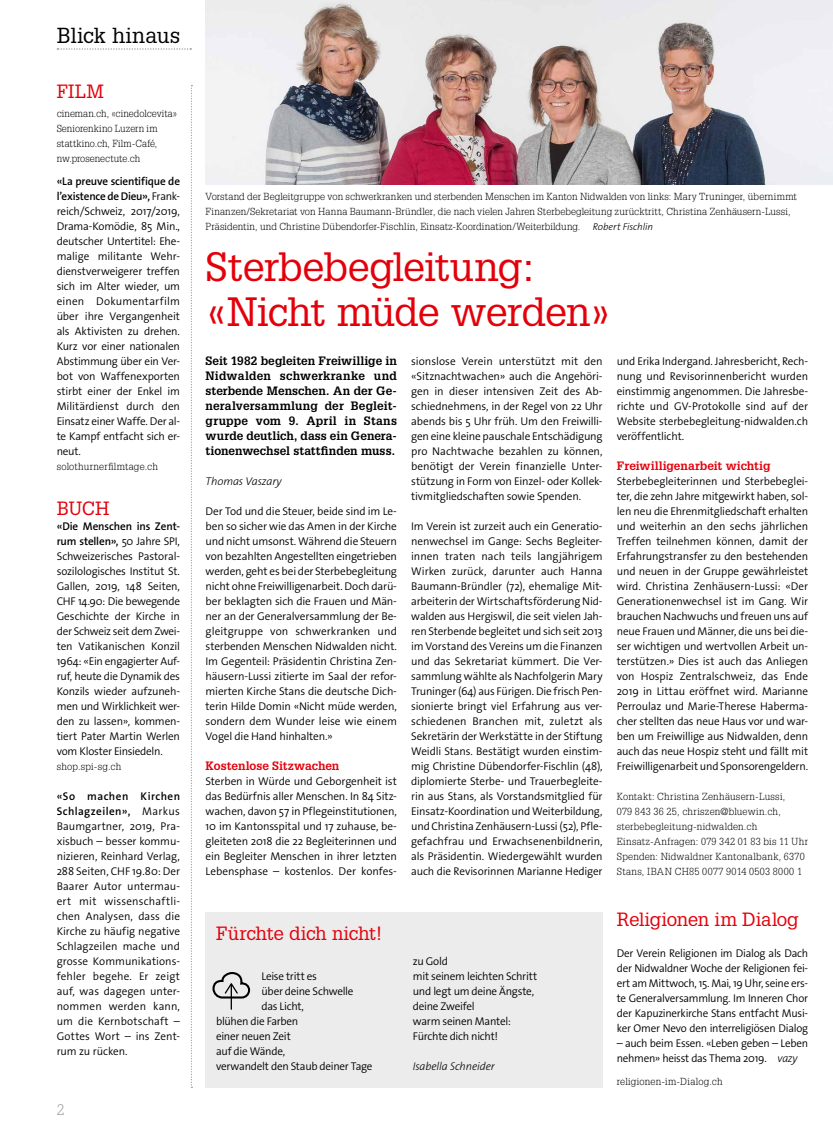
<style>
.page{position:relative;width:833px;height:1134px;background:#fff}
.page>*{position:absolute;margin:0;border:0;box-sizing:border-box;transform-origin:0 0}
.t1{font:40px/45px "Glypha LT Std";letter-spacing:-.025em;color:#e3000b}
.t2{font:21.25px "Glypha LT Std";letter-spacing:.005em;color:#000}
.t3{font:18.75px "Glypha LT Std";letter-spacing:-.005em;color:#e3000b}
.t4{font:300 15px "Glypha LT Std";color:#9c9c9d}
.t5{font:700 11.88px/15px "Glypha LT Std";color:#000;text-align:justify}
.t6{font:700 11.88px "Glypha LT Std";letter-spacing:.005em;color:#e3000b}
.t7{font:300 11.25px/15px "The Sans Os F";letter-spacing:-.015em;color:#000;text-align:justify}
.t8{font:italic 300 11.25px "The Sans Os F";letter-spacing:-.01em;color:#000}
.t9{font:300 10px/15px "Glypha LT Std";letter-spacing:.015em;color:#000}
.s1{font-weight:600}
.s2{font-family:"The Sans Os F";font-style:italic}
.s3{font-style:italic}
</style>
<div class="page">
<svg style="left:191px;top:85px;width:1px;height:1003px"></svg>
<svg style="left:57px;top:48px;width:134px;height:2px"></svg>
<div style="left:205px;top:912px;width:397px;height:176px;background:#ececec"></div>
<svg style="left:212px;top:972px;width:39px;height:37px"></svg>
<img style="left:206px;top:0;width:627px;height:185px">
<h2 class="t2" style="left:57px;top:22px;width:125px">Blick hinaus</h2>
<h3 class="t3" style="left:57px;top:80px;width:49px">FILM</h3>
<p class="t9" style="left:57px;top:106px;width:122px">cineman.ch, «cinedolcevita»<br>Seniorenkino Luzern im stattkino.ch, Film-Café, nw.prosenectute.ch</p>
<p class="t7" style="left:57px;top:173px;width:125px"><span class="s1">«La preuve scientifique de l’existence de Dieu»,</span> Frank&shy;reich/Schweiz, 2017/2019, Drama-Komödie, 85 Min., deutscher Untertitel: Ehe&shy;malige militante Wehr&shy;dienstverweigerer treffen sich im Alter wieder, um einen Dokumentarfilm über ihre Vergangenheit als Aktivisten zu drehen.<br>Kurz vor einer nationalen Abstimmung über ein Ver&shy;bot von Waffenexporten stirbt einer der Enkel im Militärdienst durch den Einsatz einer Waffe. Der al&shy;te Kampf entfacht sich er&shy;neut.</p>
<p class="t9" style="left:57px;top:459px;width:103px">solothurnerfilmtage.ch</p>
<h3 class="t3" style="left:57px;top:497px;width:54px">BUCH</h3>
<p class="t7" style="left:57px;top:518px;width:125px"><span class="s1">«Die Menschen ins Zent&shy;rum stellen»,</span> 50 Jahre SPI, Schweizerisches Pastoral&shy;sozilologisches Institut St.<br>Gallen, 2019, 148 Seiten, CHF 14.90: Die bewegende Geschichte der Kirche in der Schweiz seit dem Zwei&shy;ten Vatikanischen Konzil 1964: «Ein engagierter Auf&shy;ruf, heute die Dynamik des Konzils wieder aufzuneh&shy;men und Wirklichkeit wer&shy;den zu lassen», kommen&shy;tiert Pater Martin Werlen vom Kloster Einsiedeln.</p>
<p class="t9" style="left:57px;top:759px;width:66px">shop.spi-sg.ch</p>
<p class="t7" style="left:57px;top:788px;width:125px"><span class="s1">«So machen Kirchen Schlagzeilen»,</span> Markus Baumgartner, 2019, Pra&shy;xisbuch – besser kommu&shy;nizieren, Reinhard Verlag, 288 Seiten, CHF 19.80: Der Baarer Autor untermau&shy;ert mit wissenschaftli&shy;chen Analysen, dass die Kirche zu häufig negative Schlagzeilen mache und grosse Kommunikations&shy;fehler begehe. Er zeigt auf, was dagegen unter&shy;nommen werden kann, um die Kernbotschaft – Gottes Wort – ins Zent&shy;rum zu rücken.</p>
<h3 class="t4" style="left:57px;top:1101px;width:9px">2</h3>
<p class="t9" style="left:206px;top:189px;width:593px">Vorstand der Begleitgruppe von schwerkranken und sterbenden Menschen im Kanton Nidwalden von links: Mary Truninger, übernimmt<br>Finanzen/Sekretariat von Hanna Baumann-Bründler, die nach vielen Jahren Sterbebegleitung zurücktritt, Christina Zenhäusern-Lussi,<br>Präsidentin, und Christine Dübendorfer-Fischlin, Einsatz-Koordination/Weiterbildung. <span class="s2">Robert Fischlin</span></p>
<h1 class="t1" style="left:206px;top:244px;width:405px">Sterbebegleitung: «Nicht müde werden»</h1>
<p class="t5" style="left:206px;top:353px;width:193px">Seit 1982 begleiten Freiwillige in Nidwalden schwerkranke und sterbende Menschen. An der Ge&shy;neralversammlung der Begleit&shy;gruppe vom 9. April in Stans wurde deutlich, dass ein Genera&shy;tionenwechsel stattfinden muss.</p>
<p class="t8" style="left:206px;top:474px;width:78px">Thomas Vaszary</p>
<p class="t7" style="left:206px;top:503px;width:193px">Der Tod und die Steuer, beide sind im Le&shy;ben so sicher wie das Amen in der Kirche und nicht umsonst. Während die Steuern von bezahlten Angestellten eingetrieben werden, geht es bei der Sterbebegleitung nicht ohne Freiwilligenarbeit. Doch darü&shy;ber beklagten sich die Frauen und Män&shy;ner an der Generalversammlung der Be&shy;gleitgruppe von schwerkranken und sterbenden Menschen Nidwalden nicht.<br>Im Gegenteil: Präsidentin Christina Zen&shy;häusern-Lussi zitierte im Saal der refor&shy;mierten Kirche Stans die deutsche Dich&shy;terin Hilde Domin «Nicht müde werden, sondern dem Wunder leise wie einem Vogel die Hand hinhalten.»</p>
<p class="t6" style="left:206px;top:758px;width:135px">Kostenlose Sitzwachen</p>
<p class="t7" style="left:206px;top:773px;width:193px">Sterben in Würde und Geborgenheit ist das Bedürfnis aller Menschen. In 84 Sitz&shy;wachen, davon 57 in Pflegeinstitutionen, 10 im Kantonsspital und 17 zuhause, be&shy;gleiteten 2018 die 22 Begleiterinnen und ein Begleiter Menschen in ihrer letzten Lebensphase – kostenlos. Der konfes-</p>
<p class="t7" style="left:411px;top:353px;width:193px">sionslose Verein unterstützt mit den «Sitznachtwachen» auch die Angehöri&shy;gen in dieser intensiven Zeit des Ab&shy;schiednehmens, in der Regel von 22 Uhr abends bis 5 Uhr früh. Um den Freiwilli&shy;gen eine kleine pauschale Entschädigung pro Nachtwache bezahlen zu können, benötigt der Verein finanzielle Unter&shy;stützung in Form von Einzel- oder Kollek&shy;tivmitgliedschaften sowie Spenden.</p>
<p class="t7" style="left:411px;top:518px;width:193px">Im Verein ist zurzeit auch ein Generatio&shy;nenwechsel im Gange: Sechs Begleiter&shy;innen traten nach teils langjährigem Wirken zurück, darunter auch Hanna Baumann-Bründler (72), ehemalige Mit&shy;arbeiterin der Wirtschaftsförderung Nid&shy;walden aus Hergiswil, die seit vielen Jah&shy;ren Sterbende begleitet und sich seit 2013 im Vorstand des Vereins um die Finanzen und das Sekretariat kümmert. Die Ver&shy;sammlung wählte als Nachfolgerin Mary Truninger (64) aus Fürigen. Die frisch Pen&shy;sionierte bringt viel Erfahrung aus ver&shy;schiedenen Branchen mit, zuletzt als Sekretärin der Werkstätte in der Stiftung Weidli Stans. Bestätigt wurden einstim&shy;mig Christine Dübendorfer-Fischlin (48), diplomierte Sterbe- und Trauerbegleite&shy;rin aus Stans, als Vorstandsmitglied für Einsatz-Koordination und Weiterbildung, und Christina Zenhäusern-Lussi (52), Pfle&shy;gefachfrau und Erwachsenenbildnerin, als Präsidentin. Wiedergewählt wurden auch die Revisorinnen Marianne Hediger</p>
<p class="t7" style="left:617px;top:353px;width:193px">und Erika Indergand. Jahresbericht, Rech&shy;nung und Revisorinnenbericht wurden einstimmig angenommen. Die Jahresbe&shy;richte und GV-Protokolle sind auf der Website sterbebegleitung-nidwalden.ch veröffentlicht.</p>
<p class="t6" style="left:617px;top:458px;width:155px">Freiwilligenarbeit wichtig</p>
<p class="t7" style="left:617px;top:473px;width:193px">Sterbebegleiterinnen und Sterbebeglei&shy;ter, die zehn Jahre mitgewirkt haben, sol&shy;len neu die Ehrenmitgliedschaft erhalten und weiterhin an den sechs jährlichen Treffen teilnehmen können, damit der Erfahrungstransfer zu den bestehenden und neuen in der Gruppe gewährleistet wird. Christina Zenhäusern-Lussi: «Der Generationenwechsel ist im Gang. Wir brauchen Nachwuchs und freuen uns auf neue Frauen und Männer, die uns bei die&shy;ser wichtigen und wertvollen Arbeit un&shy;terstützen.» Dies ist auch das Anliegen von Hospiz Zentralschweiz, das Ende 2019 in Littau eröffnet wird. Marianne Perroulaz und Marie-Therese Haberma&shy;cher stellten das neue Haus vor und war&shy;ben um Freiwillige aus Nidwalden, denn auch das neue Hospiz steht und fällt mit Freiwilligenarbeit und Sponsorengeldern.</p>
<p class="t9" style="left:617px;top:789px;width:193px">Kontakt: Christina Zenhäusern-Lussi,<br>079 843 36 25, chriszen@bluewin.ch, sterbebegleitung-nidwalden.ch Einsatz-Anfragen: 079 342 01 83 bis 11 Uhr Spenden: Nidwaldner Kantonalbank, 6370<br>Stans, IBAN CH85 0077 9014 0503 8000 1</p>
<h3 class="t3" style="left:216px;top:922px;width:168px">Fürchte dich nicht!</h3>
<p class="t7" style="left:261px;top:968px;width:57px">Leise tritt es</p>
<p class="t7" style="left:261px;top:983px;width:93px">über deine Schwelle</p>
<p class="t7" style="left:261px;top:998px;width:44px">das Licht,</p>
<p class="t7" style="left:216px;top:1013px;width:84px">blühen die Farben</p>
<p class="t7" style="left:216px;top:1028px;width:76px">einer neuen Zeit</p>
<p class="t7" style="left:216px;top:1043px;width:71px">auf die Wände,</p>
<p class="t7" style="left:216px;top:1058px;width:158px">verwandelt den Staub deiner Tage</p>
<p class="t7" style="left:413px;top:953px;width:126px;text-align:left">zu Gold<br>mit seinem leichten Schritt und legt um deine Ängste, deine Zweifel<br>warm seinen Mantel:<br>Fürchte dich nicht!</p>
<p class="t8" style="left:413px;top:1059px;width:83px">Isabella Schneider</p>
<h3 class="t3" style="left:617px;top:908px;width:183px">Religionen im Dialog</h3>
<p class="t7" style="left:617px;top:946px;width:193px">Der Verein Religionen im Dialog als Dach der Nidwaldner Woche der Religionen fei&shy;ert am Mittwoch, 15. Mai, 19 Uhr, seine ers&shy;te Generalversammlung. Im Inneren Chor der Kapuzinerkirche Stans entfacht Musi&shy;ker Omer Nevo den interreligiösen Dialog</p>
<p class="t7" style="left:617px;top:1036px;width:193px">– auch beim Essen. «Leben geben – Leben nehmen» heisst das Thema 2019. <span class="s3">vazy</span></p>
<p class="t9" style="left:617px;top:1074px;width:107px">religionen-im-Dialog.ch</p>
</div>
